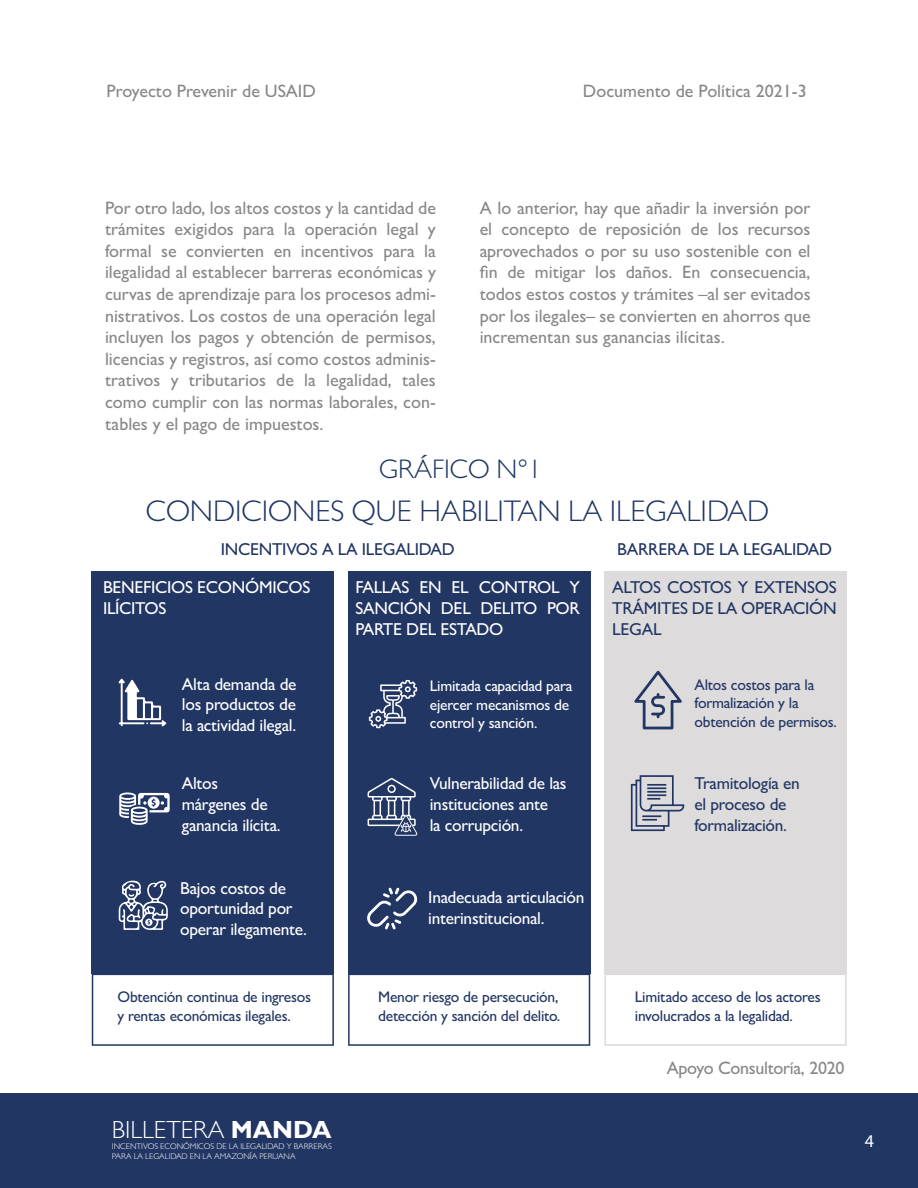
<style>
.page{position:relative;width:918px;height:1188px;background:#fff}
.page>*{position:absolute;margin:0;border:0;box-sizing:border-box;transform-origin:0 0}
.t1{font:300 30px "Gill Sans";color:#1f3663}
.t2{font:300 27px "Gill Sans";color:#1f3663}
.t3{font:300 24.9px "Gill Sans";color:#fff}
.t4{font:500 18px/21.6px "Gill Sans";color:#878886;text-align:justify}
.t5{font:18px "Myriad Pro";color:#fff}
.t6{font:500 17.25px/20.9px "Gill Sans";letter-spacing:-.015em;color:#fff}
.t7{font:500 17.25px/20.9px "Gill Sans";letter-spacing:-.015em;color:#223664;text-align:justify}
.t8{font:500 15.45px/18.6px "Gill Sans";letter-spacing:-.015em;color:#223664}
.t9{font:500 15.45px/18.6px "Gill Sans";letter-spacing:-.015em;color:#fff}
.t10{font:300 8.4px/10.1px "Gill Sans";color:#fff}
.s1{font-weight:700}
</style>
<div class="page">
<div style="left:0;top:1093px;width:918px;height:95px;background:#223664"></div>
<svg style="left:604px;top:974px;width:243px;height:72px"></svg>
<div style="left:92px;top:571px;width:242px;height:403px;background:#223664"></div>
<div style="left:348px;top:571px;width:242px;height:403px;background:#223664"></div>
<div style="left:604px;top:571px;width:243px;height:403px;background:#dddbdb"></div>
<svg style="left:92px;top:974px;width:242px;height:72px"></svg>
<svg style="left:348px;top:974px;width:242px;height:72px"></svg>
<svg style="left:118px;top:678px;width:49px;height:49px"></svg>
<svg style="left:119px;top:792px;width:51px;height:33px"></svg>
<svg style="left:119px;top:880px;width:49px;height:50px"></svg>
<svg style="left:369px;top:680px;width:48px;height:48px"></svg>
<svg style="left:368px;top:778px;width:50px;height:58px"></svg>
<svg style="left:367px;top:888px;width:51px;height:42px"></svg>
<svg style="left:634px;top:671px;width:48px;height:58px"></svg>
<svg style="left:631px;top:775px;width:53px;height:56px"></svg>
<p class="t4" style="left:107px;top:79px;width:211px">Proyecto Prevenir de USAID</p>
<p class="t4" style="left:583px;top:79px;width:225px">Documento de Política 2021-3</p>
<p class="t4" style="left:105px;top:197px;width:333px">Por otro lado, los altos costos y la cantidad de trámites exigidos para la operación legal y formal se convierten en incentivos para la ilegalidad al establecer barreras económicas y curvas de aprendizaje para los procesos admi&shy;nistrativos. Los costos de una operación legal incluyen los pagos y obtención de permisos, licencias y registros, así como costos adminis&shy;trativos y tributarios de la legalidad, tales como cumplir con las normas laborales, con&shy;tables y el pago de impuestos.</p>
<p class="t4" style="left:480px;top:197px;width:333px">A lo anterior, hay que añadir la inversión por el concepto de reposición de los recursos aprovechados o por su uso sostenible con el fin de mitigar los daños. En consecuencia, todos estos costos y trámites –al ser evitados por los ilegales– se convierten en ahorros que incrementan sus ganancias ilícitas.</p>
<h2 class="t2" style="left:379px;top:452px;width:164px">GRÁFICO N°1</h2>
<h1 class="t1" style="left:146px;top:493px;width:625px">CONDICIONES QUE HABILITAN LA ILEGALIDAD</h1>
<p class="t7" style="left:221px;top:539px;width:235px">INCENTIVOS A LA ILEGALIDAD</p>
<p class="t7" style="left:617px;top:539px;width:216px">BARRERA DE LA LEGALIDAD</p>
<p class="t6" style="left:103px;top:577px;width:209px">BENEFICIOS ECONÓMICOS<br>ILÍCITOS</p>
<p class="t6" style="left:356px;top:577px;width:226px;text-align:justify">FALLAS EN EL CONTROL Y SANCIÓN DEL DELITO POR PARTE DEL ESTADO</p>
<p class="t7" style="left:612px;top:577px;width:226px">ALTOS COSTOS Y EXTENSOS TRÁMITES DE LA OPERACIÓN LEGAL</p>
<p class="t6" style="left:182px;top:673px;width:116px;text-align:justify">Alta demanda de los productos de la actividad ilegal.</p>
<p class="t6" style="left:182px;top:773px;width:100px">Altos márgenes de ganancia ilícita.</p>
<p class="t6" style="left:180px;top:877px;width:128px">Bajos costos de oportunidad por operar ilegamente.</p>
<p class="t9" style="left:430px;top:677px;width:144px">Limitada capacidad para ejercer mecanismos de control y sanción.</p>
<p class="t6" style="left:430px;top:773px;width:138px">Vulnerabilidad de las instituciones ante<br>la corrupción.</p>
<p class="t6" style="left:428px;top:887px;width:158px">Inadecuada articulación interinstitucional.</p>
<p class="t8" style="left:695px;top:675px;width:144px">Altos costos para la formalización y la obtención de permisos.</p>
<p class="t7" style="left:695px;top:773px;width:107px;text-align:left">Tramitología en el proceso de formalización.</p>
<p class="t8" style="left:118px;top:988px;width:195px">Obtención continua de ingresos y rentas económicas ilegales.</p>
<p class="t8" style="left:378px;top:988px;width:184px">Menor riesgo de persecución, detección y sanción del delito.</p>
<p class="t8" style="left:635px;top:988px;width:187px">Limitado acceso de los actores involucrados a la legalidad.</p>
<h3 class="t3" style="left:112px;top:1115px;width:221px">BILLETERA <span class="s1">MANDA</span></h3>
<p class="t10" style="left:112px;top:1141px;width:222px">INCENTIVOS ECONÓMICOS DE LA ILEGALIDAD Y BARRERAS<br>PARA LA LEGALIDAD EN LA AMAZONÍA PERUANA</p>
<p class="t4" style="left:667px;top:1057px;width:179px">Apoyo Consultoría, 2020</p>
<p class="t5" style="left:865px;top:1129px;width:11px">4</p>
</div>
